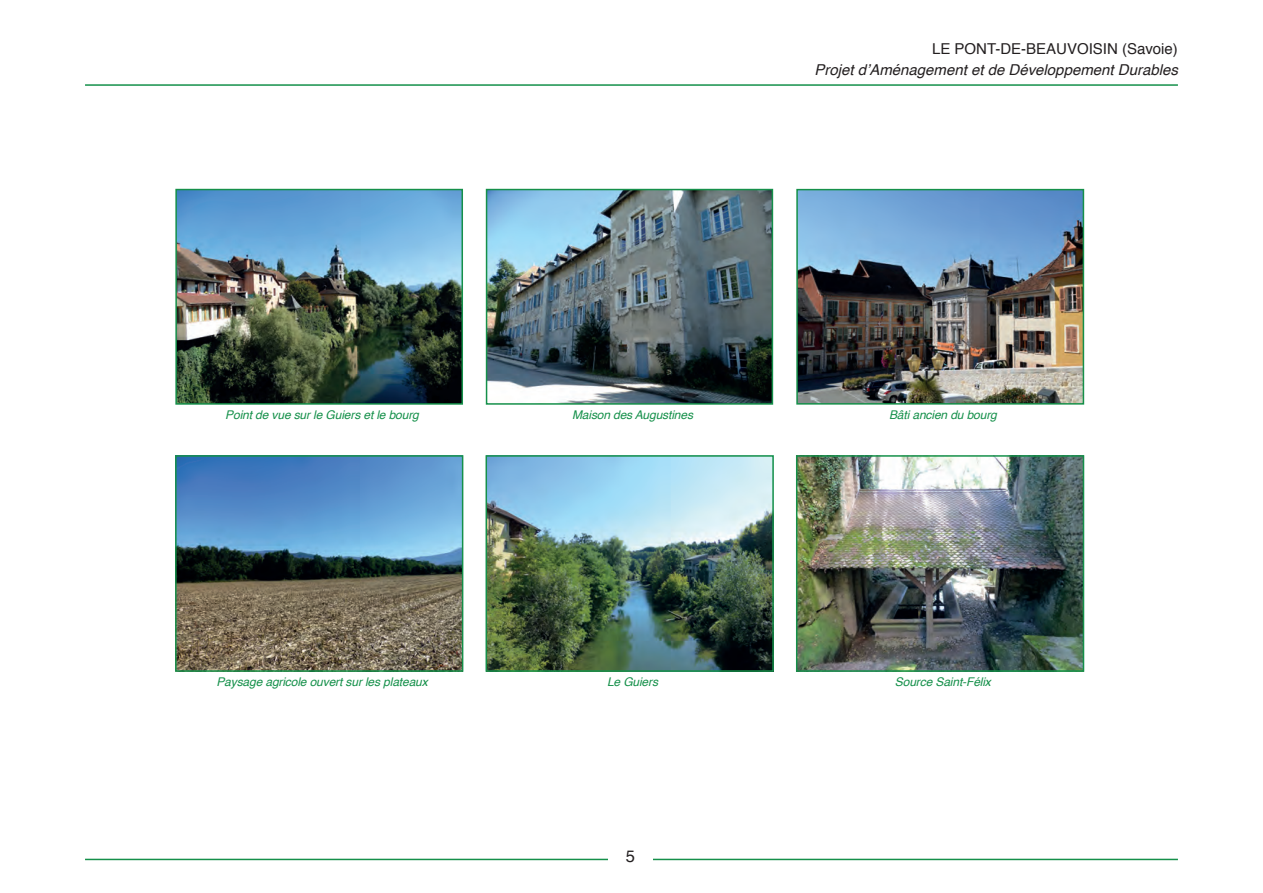
<style>
.page{position:relative;width:1263px;height:893px;background:#fff}
.page>*{position:absolute;margin:0;border:0;box-sizing:border-box;transform-origin:0 0}
.t1{font:16.5px "Helvetica";color:#231f20}
.t2{font:italic 15px "Helvetica";color:#231f20}
.t3{font:15px "Helvetica";color:#231f20}
.Legende_photo{font:italic 12px "Helvetica";letter-spacing:-.01em;color:#15904a}
</style>
<div class="page">
<hr style="left:85px;top:84px;width:1093px;height:2px;background:#15904a">
<hr style="left:85px;top:859px;width:1093px;height:1px;background:#15904a">
<div style="left:608px;top:849px;width:45px;height:44px;background:#fff"></div>
<img style="left:178px;top:192px;width:282px;height:210px">
<div style="left:175px;top:189px;width:288px;height:216px;border:2px solid #15904a"></div>
<img style="left:489px;top:192px;width:281px;height:210px">
<div style="left:486px;top:189px;width:287px;height:216px;border:2px solid #15904a"></div>
<img style="left:799px;top:192px;width:282px;height:210px">
<div style="left:796px;top:189px;width:288px;height:216px;border:2px solid #15904a"></div>
<img style="left:178px;top:458px;width:282px;height:211px">
<div style="left:175px;top:455px;width:288px;height:217px;border:2px solid #15904a"></div>
<img style="left:488px;top:458px;width:283px;height:211px">
<div style="left:485px;top:455px;width:289px;height:217px;border:2px solid #15904a"></div>
<img style="left:799px;top:458px;width:282px;height:211px">
<div style="left:796px;top:455px;width:288px;height:217px;border:2px solid #15904a"></div>
<p class="t3" style="left:932px;top:37px;width:247px">LE PONT-DE-BEAUVOISIN (Savoie)</p>
<p class="t2" style="left:814px;top:58px;width:365px">Projet d’Aménagement et de Développement Durables</p>
<p class="Legende_photo" style="left:225px;top:406px;width:195px">Point de vue sur le Guiers et le bourg</p>
<p class="Legende_photo" style="left:572px;top:406px;width:122px">Maison des Augustines</p>
<p class="Legende_photo" style="left:889px;top:406px;width:109px">Bâti ancien du bourg</p>
<p class="Legende_photo" style="left:216px;top:673px;width:213px">Paysage agricole ouvert sur les plateaux</p>
<p class="Legende_photo" style="left:607px;top:673px;width:53px">Le Guiers</p>
<p class="Legende_photo" style="left:895px;top:673px;width:97px">Source Saint-Félix</p>
<h1 class="t1" style="left:626px;top:843px;width:11px">5</h1>
</div>
